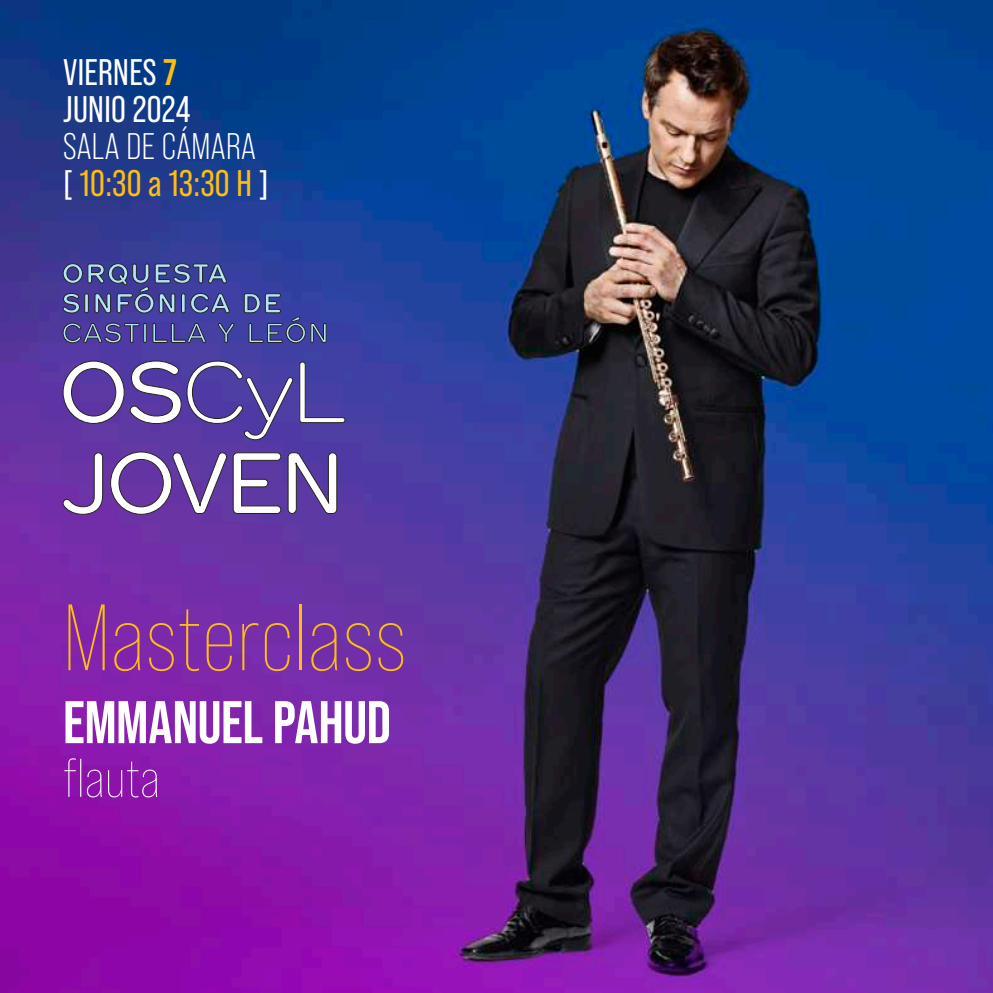
<style>
.page{position:relative;width:993px;height:993px;background:#fff}
.page>*{position:absolute;margin:0;border:0;box-sizing:border-box;transform-origin:0 0}
.t1{font:300 93.8px "Bebas Neue Pro";letter-spacing:.01em;color:#fdbe12}
.t2{font:700 60.02px "Bebas Neue Pro";letter-spacing:-.01em;color:#fff}
.t3{font:300 54.25px "Bebas Neue Pro";color:#fff}
.t4{font:36.93px/36.9px "Bebas Neue Pro";letter-spacing:.01em;color:#fff}
.t5{font:36.93px/36.9px "Bebas Neue Pro";letter-spacing:.01em;color:#fff}
.s1{font-weight:700;color:#fdbe12}
.s2{font-style:inherit}
.s3{color:#fdbe12}
</style>
<div class="page">
<img style="left:0;top:0;width:992px;height:992px">
<svg style="left:63px;top:263px;width:19px;height:20px"></svg>
<svg style="left:63px;top:293px;width:16px;height:20px"></svg>
<div style="left:85px;top:293px;width:3px;height:20px;border:1px solid #231f20;border-radius:2px"></div>
<svg style="left:88px;top:263px;width:141px;height:50px;background:#535c9a"></svg>
<svg style="left:63px;top:323px;width:83px;height:20px;background:#544e93"></svg>
<div style="left:143px;top:323px;width:3px;height:19px;border:1px solid #231f20"></div>
<svg style="left:153px;top:323px;width:52px;height:19px"></svg>
<svg style="left:218px;top:323px;width:16px;height:19px"></svg>
<svg style="left:244px;top:293px;width:82px;height:50px;background:#46509b"></svg>
<svg style="left:63px;top:361px;width:61px;height:62px"></svg>
<svg style="left:130px;top:361px;width:51px;height:62px"></svg>
<svg style="left:187px;top:361px;width:106px;height:78px;background:#6354a7"></svg>
<svg style="left:299px;top:362px;width:46px;height:60px;background:#5f5baa"></svg>
<svg style="left:63px;top:452px;width:40px;height:62px"></svg>
<svg style="left:110px;top:451px;width:116px;height:63px"></svg>
<svg style="left:233px;top:452px;width:48px;height:61px"></svg>
<svg style="left:288px;top:452px;width:49px;height:61px"></svg>
<p class="t5" style="left:63px;top:53px;width:129px">VIERNES <span class="s1">7<br></span>JUNIO 2024</p>
<p class="t4" style="left:63px;top:127px;width:207px">SALA DE CÁMARA <span class="s2">[</span> <span class="s3">10:30 a 13:30 H</span> <span class="s2">]</span></p>
<h1 class="t1" style="left:63px;top:586px;width:345px">Masterclass</h1>
<h2 class="t2" style="left:63px;top:687px;width:329px">EMMANUEL PAHUD</h2>
<h3 class="t3" style="left:63px;top:748px;width:98px">flauta</h3>
</div>
